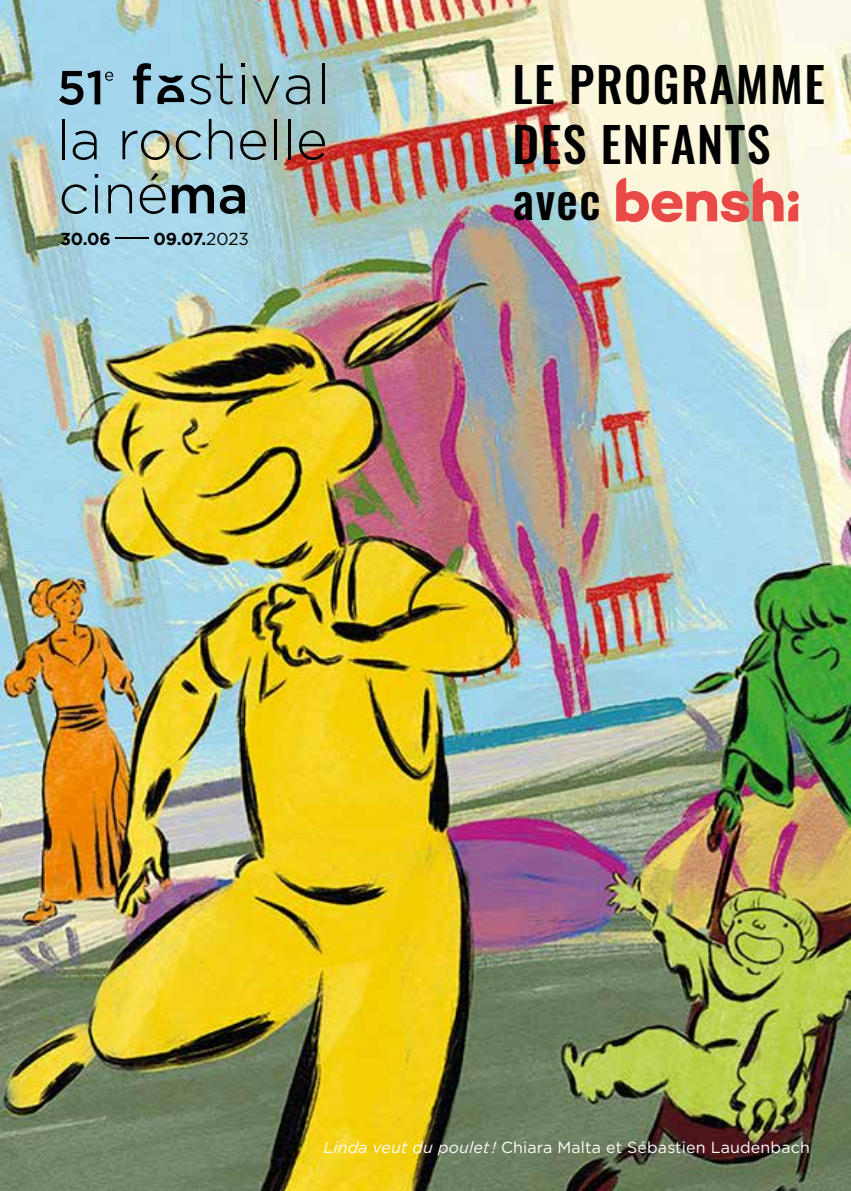
<style>
.page{position:relative;width:851px;height:1191px;background:#fff}
.page>*{position:absolute;margin:0;border:0;box-sizing:border-box;transform-origin:0 0}
.t1{font:500 48px/60px "Oswald";letter-spacing:.03em;color:#000}
.t2{font:700 17.4px "Gotham";letter-spacing:-.01em;color:#000}
.t3{font:16px "Gotham";letter-spacing:.01em;color:#fff}
.s1{font-weight:400}
.s2{font-style:italic}
</style>
<div class="page">
<img style="left:0;top:0;width:850px;height:1191px">
<svg style="left:133px;top:63px;width:18px;height:41px"></svg>
<svg style="left:190px;top:63px;width:43px;height:41px;background:#82a8b5"></svg>
<svg style="left:241px;top:63px;width:4px;height:4px"></svg>
<hr style="left:242px;top:76px;width:2px;height:28px;background:#000">
<svg style="left:252px;top:76px;width:27px;height:28px"></svg>
<svg style="left:286px;top:75px;width:24px;height:30px"></svg>
<hr style="left:322px;top:63px;width:3px;height:41px;background:#000">
<hr style="left:62px;top:119px;width:2px;height:40px;background:#000">
<svg style="left:73px;top:131px;width:24px;height:29px"></svg>
<svg style="left:122px;top:130px;width:47px;height:30px"></svg>
<svg style="left:176px;top:130px;width:25px;height:30px"></svg>
<svg style="left:209px;top:119px;width:23px;height:40px"></svg>
<svg style="left:240px;top:130px;width:26px;height:30px"></svg>
<hr style="left:274px;top:119px;width:3px;height:40px;background:#000">
<hr style="left:288px;top:119px;width:2px;height:40px;background:#000">
<svg style="left:299px;top:130px;width:26px;height:30px"></svg>
<svg style="left:62px;top:184px;width:25px;height:30px"></svg>
<svg style="left:95px;top:174px;width:3px;height:4px"></svg>
<hr style="left:95px;top:185px;width:3px;height:28px;background:#000">
<svg style="left:108px;top:184px;width:24px;height:29px"></svg>
<svg style="left:140px;top:173px;width:25px;height:41px"></svg>
<svg style="left:172px;top:185px;width:42px;height:28px"></svg>
<svg style="left:220px;top:185px;width:25px;height:29px"></svg>
<svg style="left:157px;top:76px;width:27px;height:28px"></svg>
<hr style="left:115px;top:237px;width:34px;height:2px;background:#000">
<svg style="left:59px;top:71px;width:54px;height:34px;background:#678795"></svg>
<svg style="left:616px;top:178px;width:182px;height:44px;background:#eea293"></svg>
<div style="left:787px;top:191px;width:11px;height:11px;background:#e94a48;border-radius:50%"></div>
<p class="t2" style="left:60px;top:227px;width:52px">30.06</p>
<p class="t2" style="left:153px;top:227px;width:97px">09.07.<span class="s1">2023</span></p>
<h1 class="t1" style="left:512px;top:58px;width:314px">LE PROGRAMME<br>DES ENFANTS</h1>
<h1 class="t1" style="left:512px;top:174px;width:89px">avec</h1>
<p class="t3" style="left:323px;top:1136px;width:487px"><span class="s2">Linda veut du poulet !</span> Chiara Malta et Sébastien Laudenbach</p>
</div>
